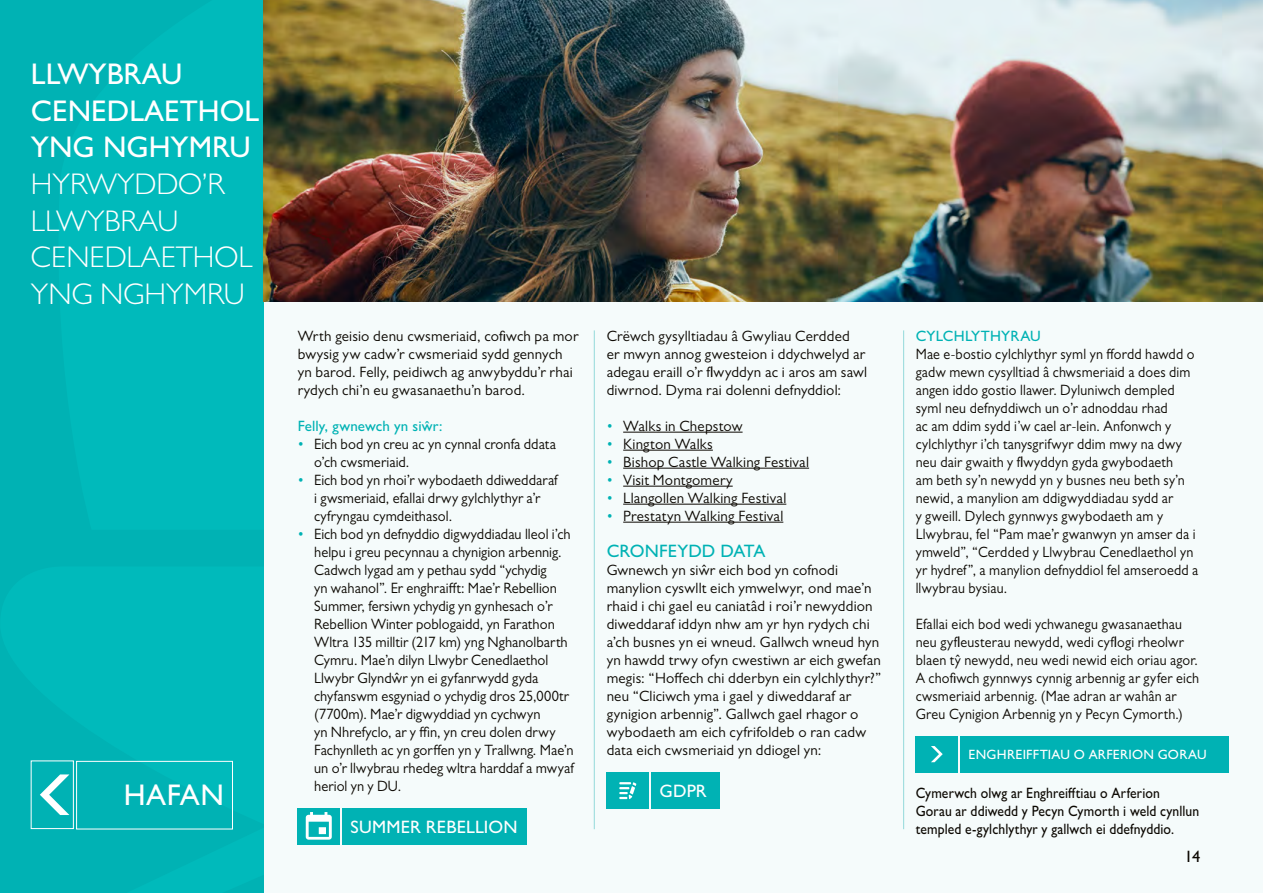
<style>
.page{position:relative;width:1263px;height:893px;background:#f5fbfb}
.page>*{position:absolute;margin:0;border:0;box-sizing:border-box;transform-origin:0 0}
.t1{font:300 30px/36.6px "Gill Sans MT Pro";color:#fff}
.t2{font:500 30px/36.6px "Gill Sans MT Pro";color:#fff}
.t3{font:500 18px "Gill Sans MT Pro";letter-spacing:.005em;color:#fff}
.t4{font:500 18px "Gill Sans MT Pro";letter-spacing:.005em;color:#00b2b4}
.t5{font:500 16.5px "Gill Sans MT Pro";color:#0c0802}
.t6{font:15px/18px "Gill Sans MT Pro";letter-spacing:.01em;color:#0c0802}
.t7{font:15px/18px "Gill Sans MT Pro";letter-spacing:.01em;color:#0c0802;scale:.94 1}
.t8{font:15px/18px "Gill Sans MT Pro";letter-spacing:.01em;color:#0c0802;scale:.96 1}
.t9{font:500 15px/18px "Gill Sans MT Pro";letter-spacing:.005em;color:#0c0802;scale:.91 1}
.t10{font:500 15px "Gill Sans MT Pro";letter-spacing:.01em;color:#00b2b4}
.t11{font:500 13.5px "Gill Sans MT Pro";letter-spacing:.02em;color:#fff}
.s1{color:#00b2b4}
</style>
<div class="page">
<div style="left:0;top:0;width:264px;height:893px;background:#00babb"></div>
<svg style="left:30px;top:760px;width:203px;height:70px"></svg>
<div style="left:342px;top:808px;width:184px;height:37px;background:#00b2b4"></div>
<div style="left:298px;top:808px;width:42px;height:36px;background:#00b2b4"></div>
<svg style="left:306px;top:812px;width:26px;height:28px"></svg>
<hr style="left:623px;top:432px;width:119px;height:1px;background:#0c0802">
<hr style="left:623px;top:450px;width:90px;height:1px;background:#0c0802">
<hr style="left:623px;top:468px;width:186px;height:1px;background:#0c0802">
<hr style="left:623px;top:486px;width:110px;height:1px;background:#0c0802">
<hr style="left:623px;top:504px;width:163px;height:1px;background:#0c0802">
<hr style="left:623px;top:522px;width:160px;height:1px;background:#0c0802">
<div style="left:651px;top:773px;width:68px;height:36px;background:#00b2b4"></div>
<div style="left:607px;top:773px;width:42px;height:36px;background:#00b2b4"></div>
<svg style="left:619px;top:782px;width:17px;height:17px"></svg>
<div style="left:960px;top:736px;width:269px;height:37px;background:#00b2b4"></div>
<div style="left:916px;top:736px;width:42px;height:36px;background:#00b2b4"></div>
<svg style="left:931px;top:746px;width:12px;height:16px"></svg>
<hr style="left:594px;top:330px;width:1px;height:499px;background:#93d9da">
<hr style="left:903px;top:330px;width:1px;height:499px;background:#93d9da">
<img style="left:264px;top:0;width:999px;height:302px">
<div style="left:76px;top:761px;width:157px;height:68px;border:1px solid #fff"></div>
<svg style="left:40px;top:774px;width:29px;height:41px"></svg>
<div style="left:31px;top:761px;width:43px;height:68px;border:1px solid #fff"></div>
<h1 class="t2" style="left:31px;top:56px;width:230px">LLWYBRAU<br>CENEDLAETHOL<br>YNG NGHYMRU</h1>
<h1 class="t1" style="left:31px;top:165px;width:223px">HYRWYDDO’R<br>LLWYBRAU<br>CENEDLAETHOL<br>YNG NGHYMRU</h1>
<h1 class="t2" style="left:124px;top:777px;width:101px">HAFAN</h1>
<p class="t6" style="left:298px;top:326px;width:282px">Wrth geisio denu cwsmeriaid, cofiwch pa mor bwysig yw cadw’r cwsmeriaid sydd gennych yn barod. Felly, peidiwch ag anwybyddu’r rhai rydych chi’n eu gwasanaethu’n barod.</p>
<p class="t10" style="left:298px;top:417px;width:146px">Felly, gwnewch yn siŵr:</p>
<p class="t8" style="left:314px;top:434px;width:253px;text-indent:-17px"><span class="s1">•</span> Eich bod yn creu ac yn cynnal cronfa ddata o’ch cwsmeriaid.</p>
<p class="t8" style="left:314px;top:470px;width:255px;text-indent:-17px"><span class="s1">•</span> Eich bod yn rhoi’r wybodaeth ddiweddaraf i gwsmeriaid, efallai drwy gylchlythyr a’r cyfryngau cymdeithasol.</p>
<p class="t8" style="left:314px;top:524px;width:272px;text-indent:-17px"><span class="s1">•</span> Eich bod yn defnyddio digwyddiadau lleol i’ch helpu i greu pecynnau a chynigion arbennig.<br>Cadwch lygad am y pethau sydd “ychydig<br>yn wahanol”. Er enghraifft: Mae’r Rebellion Summer, fersiwn ychydig yn gynhesach o’r Rebellion Winter poblogaidd, yn Farathon Wltra 135 milltir (217 km) yng Nghanolbarth Cymru. Mae’n dilyn Llwybr Cenedlaethol Llwybr Glyndŵr yn ei gyfanrwydd gyda chyfanswm esgyniad o ychydig dros 25,000tr (7700m). Mae’r digwyddiad yn cychwyn<br>yn Nhrefyclo, ar y ffin, yn creu dolen drwy Fachynlleth ac yn gorffen yn y Trallwng. Mae’n un o’r llwybrau rhedeg wltra harddaf a mwyaf heriol yn y DU.</p>
<p class="t3" style="left:350px;top:816px;width:168px">SUMMER REBELLION</p>
<p class="t6" style="left:607px;top:326px;width:262px">Crëwch gysylltiadau â Gwyliau Cerdded<br>er mwyn annog gwesteion i ddychwelyd ar adegau eraill o’r flwyddyn ac i aros am sawl diwrnod. Dyma rai dolenni defnyddiol:</p>
<p class="t6" style="left:607px;top:416px;width:137px"><span class="s1">•</span> Walks in Chepstow</p>
<p class="t6" style="left:607px;top:434px;width:108px"><span class="s1">•</span> Kington Walks</p>
<p class="t6" style="left:607px;top:452px;width:204px"><span class="s1">•</span> Bishop Castle Walking Festival</p>
<p class="t6" style="left:607px;top:470px;width:128px"><span class="s1">•</span> Visit Montgomery</p>
<p class="t6" style="left:607px;top:488px;width:181px"><span class="s1">•</span> Llangollen Walking Festival</p>
<p class="t6" style="left:607px;top:506px;width:178px"><span class="s1">•</span> Prestatyn Walking Festival</p>
<p class="t4" style="left:607px;top:540px;width:160px">CRONFEYDD DATA</p>
<p class="t6" style="left:607px;top:560px;width:276px">Gwnewch yn siŵr eich bod yn cofnodi manylion cyswllt eich ymwelwyr, ond mae’n rhaid i chi gael eu caniatâd i roi’r newyddion diweddaraf iddyn nhw am yr hyn rydych chi a’ch busnes yn ei wneud. Gallwch wneud hyn yn hawdd trwy ofyn cwestiwn ar eich gwefan megis: “Hoffech chi dderbyn ein cylchlythyr?” neu “Cliciwch yma i gael y diweddaraf ar gynigion arbennig”. Gallwch gael rhagor o wybodaeth am eich cyfrifoldeb o ran cadw data eich cwsmeriaid yn ddiogel yn:</p>
<p class="t3" style="left:659px;top:780px;width:49px">GDPR</p>
<p class="t10" style="left:916px;top:327px;width:127px">CYLCHLYTHYRAU</p>
<p class="t7" style="left:916px;top:344px;width:302px">Mae e-bostio cylchlythyr syml yn ffordd hawdd o gadw mewn cysylltiad â chwsmeriaid a does dim angen iddo gostio llawer. Dyluniwch dempled syml neu defnyddiwch un o’r adnoddau rhad<br>ac am ddim sydd i’w cael ar-lein. Anfonwch y cylchlythyr i’ch tanysgrifwyr ddim mwy na dwy neu dair gwaith y flwyddyn gyda gwybodaeth<br>am beth sy’n newydd yn y busnes neu beth sy’n newid, a manylion am ddigwyddiadau sydd ar<br>y gweill. Dylech gynnwys gwybodaeth am y Llwybrau, fel “Pam mae’r gwanwyn yn amser da i ymweld”, “Cerdded y Llwybrau Cenedlaethol yn yr hydref”, a manylion defnyddiol fel amseroedd a llwybrau bysiau.</p>
<p class="t7" style="left:916px;top:614px;width:303px">Efallai eich bod wedi ychwanegu gwasanaethau neu gyfleusterau newydd, wedi cyflogi rheolwr blaen tŷ newydd, neu wedi newid eich oriau agor.<br>A chofiwch gynnwys cynnig arbennig ar gyfer eich cwsmeriaid arbennig. (Mae adran ar wahân ar Greu Cynigion Arbennig yn y Pecyn Cymorth.)</p>
<p class="t11" style="left:968px;top:746px;width:240px">ENGHREIFFTIAU O ARFERION GORAU</p>
<p class="t9" style="left:916px;top:784px;width:313px">Cymerwch olwg ar Enghreifftiau o Arferion<br>Gorau ar ddiwedd y Pecyn Cymorth i weld cynllun templed e-gylchlythyr y gallwch ei ddefnyddio.</p>
<p class="t5" style="left:1184px;top:846px;width:17px">14</p>
</div>
